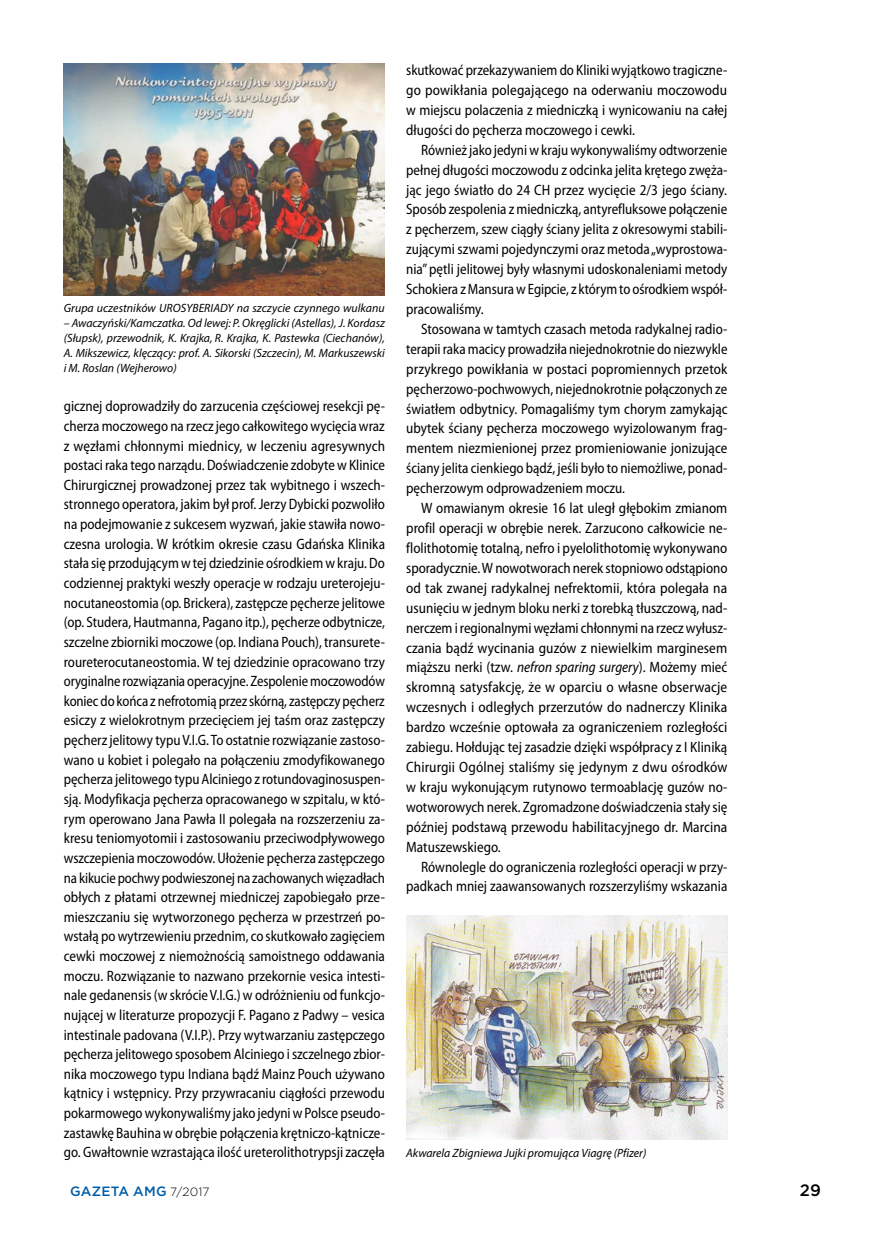
<style>
.page{position:relative;width:872px;height:1234px;background:#fff}
.page>*{position:absolute;margin:0;border:0;box-sizing:border-box;transform-origin:0 0}
.t1{font:500 16.5px "Gotham";color:#000}
.t2{font:semi-condensed 15px/19.6px "Myriad Pro";color:#000;text-align:justify;scale:.95 1}
.t3{font:semi-condensed 15px/20px "Myriad Pro";color:#000;text-align:justify;scale:.96 1}
.t4{font:semi-condensed 15px/20px "Myriad Pro";color:#000;text-align:justify;scale:.94 1}
.t5{font:500 13.5px "Gotham";letter-spacing:.015em;color:#005da9}
.t6{font:italic 12px/15px "Myriad Pro";color:#000;text-align:justify}
.s1{font-style:italic}
.s2{font-weight:300;font-size:12px;color:#000}
</style>
<div class="page">
<img style="left:406px;top:915px;width:321px;height:224px">
<img style="left:64px;top:64px;width:321px;height:232px">
<p class="t6" style="left:64px;top:300px;width:322px">Grupa uczestników UROSYBERIADY na szczycie czynnego wulkanu</p>
<p class="t6" style="left:64px;top:315px;width:323px">– Awaczyński/Kamczatka. Od lewej: P. Okręglicki (Astellas), J. Kordasz (Słupsk), przewodnik, K. Krajka, R. Krajka, K. Pastewka (Ciechanów), A. Mikszewicz, klęczący: prof. A. Sikorski (Szczecin), M. Markuszewski i M. Roslan (Wejherowo)</p>
<p class="t2" style="left:64px;top:396px;width:340px">gicznej doprowadziły do zarzucenia częściowej resekcji pę&shy;cherza moczowego na rzecz jego całkowitego wycięcia wraz z węzłami chłonnymi miednicy, w leczeniu agresywnych postaci raka tego narządu. Doświadczenie zdobyte w Klinice Chirurgicznej prowadzonej przez tak wybitnego i wszech&shy;stronnego operatora, jakim był prof. Jerzy Dybicki pozwoliło na podejmowanie z sukcesem wyzwań, jakie stawiła nowo&shy;czesna urologia. W krótkim okresie czasu Gdańska Klinika stała się przodującym w tej dziedzinie ośrodkiem w kraju. Do codziennej praktyki weszły operacje w rodzaju ureterojeju&shy;nocutaneostomia (op. Brickera), zastępcze pęcherze jelitowe (op. Studera, Hautmanna, Pagano itp.), pęcherze odbytnicze, szczelne zbiorniki moczowe (op. Indiana Pouch), transurete&shy;roureterocutaneostomia. W tej dziedzinie opracowano trzy oryginalne rozwiązania operacyjne. Zespolenie moczowodów koniec do końca z nefrotomią przez skórną, zastępczy pęcherz esiczy z wielokrotnym przecięciem jej taśm oraz zastępczy pęcherz jelitowy typu V.I.G. To ostatnie rozwiązanie zastoso&shy;wano u kobiet i polegało na połączeniu zmodyfikowanego pęcherza jelitowego typu Alciniego z rotundovaginosuspen&shy;sją. Modyfikacja pęcherza opracowanego w szpitalu, w któ&shy;rym operowano Jana Pawła II polegała na rozszerzeniu za&shy;kresu teniomyotomii i zastosowaniu przeciwodpływowego wszczepienia moczowodów. Ułożenie pęcherza zastępczego na kikucie pochwy podwieszonej na zachowanych więzadłach obłych z płatami otrzewnej miedniczej zapobiegało prze&shy;mieszczaniu się wytworzonego pęcherza w przestrzeń po&shy;wstałą po wytrzewieniu przednim, co skutkowało zagięciem cewki moczowej z niemożnością samoistnego oddawania moczu. Rozwiązanie to nazwano przekornie vesica intesti&shy;nale gedanensis (w skrócie V.I.G.) w odróżnieniu od funkcjo&shy;nującej w literaturze propozycji F. Pagano z Padwy – vesica intestinale padovana (V.I.P.). Przy wytwarzaniu zastępczego pęcherza jelitowego sposobem Alciniego i szczelnego zbior&shy;nika moczowego typu Indiana bądź Mainz Pouch używano kątnicy i wstępnicy. Przy przywracaniu ciągłości przewodu pokarmowego wykonywaliśmy jako jedyni w Polsce pseudo&shy;zastawkę Bauhina w obrębie połączenia krętniczo-kątnicze&shy;go. Gwałtownie wzrastająca ilość ureterolithotrypsji zaczęła</p>
<p class="t4" style="left:406px;top:60px;width:343px">skutkować przekazywaniem do Kliniki wyjątkowo tragiczne&shy;go powikłania polegającego na oderwaniu moczowodu w miejscu polaczenia z miedniczką i wynicowaniu na całej długości do pęcherza moczowego i cewki.</p>
<p class="t4" style="left:406px;top:139px;width:343px;text-indent:15px">Również jako jedyni w kraju wykonywaliśmy odtworzenie pełnej długości moczowodu z odcinka jelita krętego zwęża&shy;jąc jego światło do 24 CH przez wycięcie 2/3 jego ściany.<br>Sposób zespolenia z miedniczką, antyrefluksowe połączenie z pęcherzem, szew ciągły ściany jelita z okresowymi stabili&shy;zującymi szwami pojedynczymi oraz metoda „wyprostowa&shy;nia” pętli jelitowej były własnymi udoskonaleniami metody Schokiera z Mansura w Egipcie, z którym to ośrodkiem współ&shy;pracowaliśmy.</p>
<p class="t2" style="left:406px;top:318px;width:340px;text-indent:15px">Stosowana w tamtych czasach metoda radykalnej radio&shy;terapii raka macicy prowadziła niejednokrotnie do niezwykle przykrego powikłania w postaci popromiennych przetok pęcherzowo-pochwowych, niejednokrotnie połączonych ze światłem odbytnicy. Pomagaliśmy tym chorym zamykając ubytek ściany pęcherza moczowego wyizolowanym frag&shy;mentem niezmienionej przez promieniowanie jonizujące ściany jelita cienkiego bądź, jeśli było to niemożliwe, ponad&shy;pęcherzowym odprowadzeniem moczu.</p>
<p class="t3" style="left:406px;top:498px;width:336px;text-indent:15px">W omawianym okresie 16 lat uległ głębokim zmianom profil operacji w obrębie nerek. Zarzucono całkowicie ne&shy;flolithotomię totalną, nefro i pyelolithotomię wykonywano sporadycznie. W nowotworach nerek stopniowo odstąpiono od tak zwanej radykalnej nefrektomii, która polegała na usunięciu w jednym bloku nerki z torebką tłuszczową, nad&shy;nerczem i regionalnymi węzłami chłonnymi na rzecz wyłusz&shy;czania bądź wycinania guzów z niewielkim marginesem miąższu nerki (tzw. <span class="s1">nefron sparing surgery</span>). Możemy mieć skromną satysfakcję, że w oparciu o własne obserwacje wczesnych i odległych przerzutów do nadnerczy Klinika bardzo wcześnie optowała za ograniczeniem rozległości zabiegu. Hołdując tej zasadzie dzięki współpracy z I Kliniką Chirurgii Ogólnej staliśmy się jedynym z dwu ośrodków w kraju wykonującym rutynowo termoablację guzów no&shy;wotworowych nerek. Zgromadzone doświadczenia stały się później podstawą przewodu habilitacyjnego dr. Marcina Matuszewskiego.</p>
<p class="t2" style="left:406px;top:856px;width:339px;text-align:right">Równolegle do ograniczenia rozległości operacji w przy&shy;padkach mniej zaawansowanych rozszerzyliśmy wskazania</p>
<p class="t6" style="left:406px;top:1145px;width:242px">Akwarela Zbigniewa Jujki promująca Viagrę (Pfizer)</p>
<p class="t5" style="left:70px;top:1182px;width:141px">GAZETA AMG <span class="s2">7/2017</span></p>
<p class="t1" style="left:800px;top:1179px;width:23px">29</p>
</div>
